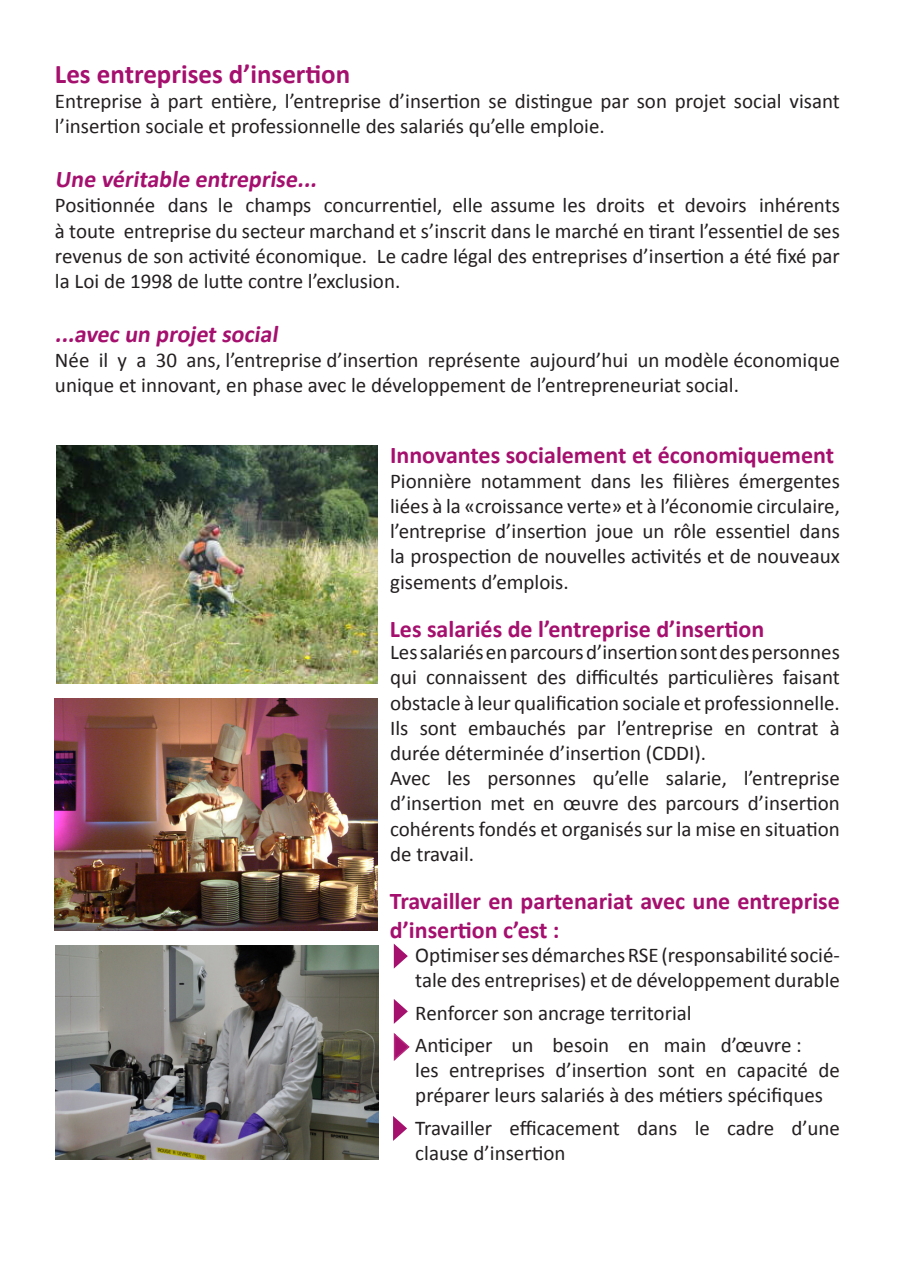
<style>
.page{position:relative;width:910px;height:1280px;background:#fff}
.page>*{position:absolute;margin:0;border:0;box-sizing:border-box;transform-origin:0 0}
.t1{font:700 27px "Calibri";color:#a50f6e}
.Style_de_paragraphe{font:700 24px "Calibri";color:#a50f6e}
.Style_de_paragraphe-2{font:21px/25.2px "Calibri";color:#231f20}
</style>
<div class="page">
<img style="left:55px;top:698px;width:322px;height:232px">
<img style="left:55px;top:945px;width:323px;height:215px">
<img style="left:56px;top:445px;width:321px;height:238px">
<svg style="left:393px;top:1116px;width:14px;height:25px"></svg>
<svg style="left:393px;top:1033px;width:17px;height:28px"></svg>
<svg style="left:394px;top:999px;width:14px;height:25px"></svg>
<svg style="left:394px;top:944px;width:14px;height:24px"></svg>
<p class="t1" style="left:55px;top:57px;width:297px">Les entreprises d’insertion</p>
<p class="Style_de_paragraphe-2" style="left:55px;top:88px;width:786px">Entreprise à part entière, l’entreprise d’insertion se distingue par son projet social visant</p>
<p class="Style_de_paragraphe-2" style="left:55px;top:114px;width:551px">l’insertion sociale et professionnelle des salariés qu’elle emploie.</p>
<p class="Style_de_paragraphe" style="left:55px;top:164px;width:267px">Une véritable entreprise...</p>
<p class="Style_de_paragraphe-2" style="left:55px;top:193px;width:786px">Positionnée dans le champs concurrentiel, elle assume les droits et devoirs inhérents à toute entreprise du secteur marchand et s’inscrit dans le marché en tirant l’essentiel de ses</p>
<p class="Style_de_paragraphe-2" style="left:55px;top:243px;width:786px">revenus de son activité économique. Le cadre légal des entreprises d’insertion a été fixé par la Loi de 1998 de lutte contre l’exclusion.</p>
<p class="Style_de_paragraphe" style="left:55px;top:319px;width:228px">...avec un projet social</p>
<p class="Style_de_paragraphe-2" style="left:55px;top:348px;width:786px">Née il y a 30 ans, l’entreprise d’insertion représente aujourd’hui un modèle économique</p>
<p class="Style_de_paragraphe-2" style="left:55px;top:373px;width:686px">unique et innovant, en phase avec le développement de l’entrepreneuriat social.</p>
<p class="Style_de_paragraphe" style="left:390px;top:440px;width:446px">Innovantes socialement et économiquement</p>
<p class="Style_de_paragraphe-2" style="left:390px;top:468px;width:451px">Pionnière notamment dans les filières émergentes liées à la «croissance verte» et à l’économie circulaire,</p>
<p class="Style_de_paragraphe-2" style="left:390px;top:519px;width:451px">l’entreprise d’insertion joue un rôle essentiel dans la prospection de nouvelles activités et de nouveaux</p>
<p class="Style_de_paragraphe-2" style="left:390px;top:569px;width:180px">gisements d’emplois.</p>
<p class="Style_de_paragraphe" style="left:390px;top:614px;width:376px">Les salariés de l’entreprise d’insertion</p>
<p class="Style_de_paragraphe-2" style="left:390px;top:640px;width:451px;text-align:justify">Les salariés en parcours d’insertion sont des personnes qui connaissent des difficultés particulières faisant obstacle à leur qualification sociale et professionnelle.</p>
<p class="Style_de_paragraphe-2" style="left:390px;top:715px;width:451px">Ils sont embauchés par l’entreprise en contrat à</p>
<p class="Style_de_paragraphe-2" style="left:390px;top:740px;width:318px">durée déterminée d’insertion (CDDI).</p>
<p class="Style_de_paragraphe-2" style="left:390px;top:766px;width:451px">Avec les personnes qu’elle salarie, l’entreprise</p>
<p class="Style_de_paragraphe-2" style="left:390px;top:791px;width:451px;text-align:justify">d’insertion met en œuvre des parcours d’insertion cohérents fondés et organisés sur la mise en situation de travail.</p>
<p class="Style_de_paragraphe" style="left:390px;top:885px;width:452px">Travailler en partenariat avec une entreprise</p>
<p class="Style_de_paragraphe" style="left:390px;top:914px;width:171px">d’insertion c’est :</p>
<p class="Style_de_paragraphe-2" style="left:415px;top:942px;width:426px">Optimiser ses démarches RSE (responsabilité socié&shy;tale des entreprises) et de développement durable</p>
<p class="Style_de_paragraphe-2" style="left:415px;top:1000px;width:278px">Renforcer son ancrage territorial</p>
<p class="Style_de_paragraphe-2" style="left:415px;top:1032px;width:388px">Anticiper un besoin en main d’œuvre :</p>
<p class="Style_de_paragraphe-2" style="left:415px;top:1058px;width:426px">les entreprises d’insertion sont en capacité de</p>
<p class="Style_de_paragraphe-2" style="left:415px;top:1083px;width:409px">préparer leurs salariés à des métiers spécifiques</p>
<p class="Style_de_paragraphe-2" style="left:415px;top:1115px;width:426px">Travailler efficacement dans le cadre d’une clause d’insertion</p>
</div>
